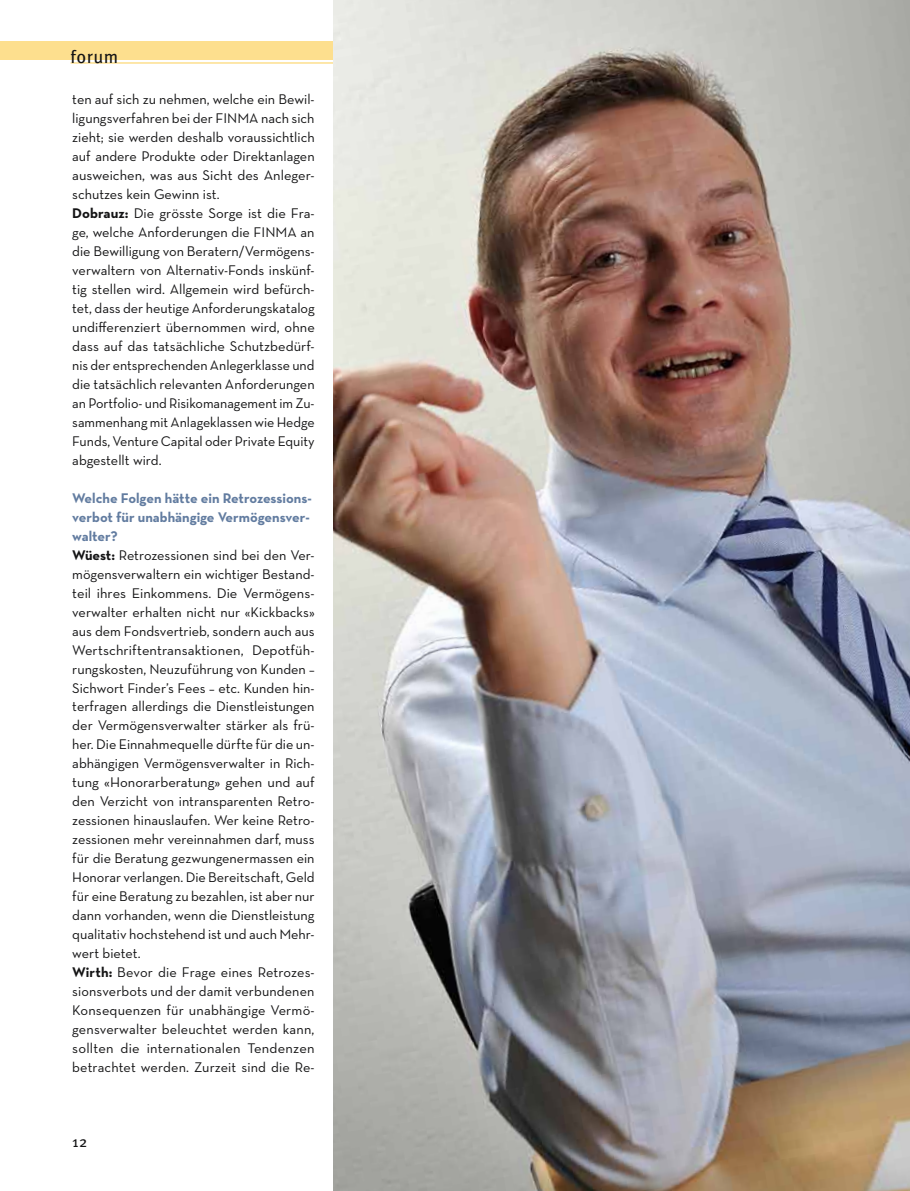
<style>
.page{position:relative;width:910px;height:1191px;background:#fff}
.page>*{position:absolute;margin:0;border:0;box-sizing:border-box;transform-origin:0 0}
.t1{font:18px "Meta Pro";letter-spacing:.025em;color:#141415}
.t2{font:15px "Meta Pro";color:#141415}
.t3{font:14.25px/19px "Neutra Text";color:#141415}
.s1{font-weight:700}
.s2{font-weight:700;color:#627ca0}
</style>
<div class="page">
<div style="left:0;top:41px;width:334px;height:19px;background:#fddf8e"></div>
<hr style="left:71px;top:62px;width:263px;height:2px;background:#fddf8e">
<img style="left:334px;top:0;width:576px;height:1191px">
<p class="t1" style="left:71px;top:46px;width:49px">forum</p>
<p class="t3" style="left:72px;top:89px;width:244px">ten auf sich zu nehmen, welche ein Bewil&shy;ligungsverfahren bei der FINMA nach sich zieht; sie werden deshalb voraussichtlich auf andere Produkte oder Direktanlagen ausweichen, was aus Sicht des Anleger&shy;schutzes kein Gewinn ist.<br><span class="s1">Dobrauz:</span> Die grösste Sorge ist die Fra&shy;ge, welche Anforderungen die FINMA an die Bewilligung von Beratern/Vermögens&shy;verwaltern von Alternativ-Fonds inskünf&shy;tig stellen wird. Allgemein wird befürch&shy;tet, dass der heutige Anforderungskatalog undifferenziert übernommen wird, ohne dass auf das tatsächliche Schutzbedürf&shy;nis der entsprechenden Anlegerklasse und die tatsächlich relevanten Anforderungen an Portfolio- und Risikomanagement im Zu&shy;sammenhang mit Anlageklassen wie Hedge Funds, Venture Capital oder Private Equity abgestellt wird.</p>
<p class="t3" style="left:72px;top:488px;width:244px"><span class="s2">Welche Folgen hätte ein Retrozessions&shy;verbot für unabhängige Vermögensver&shy;walter?<br></span><span class="s1">Wüest:</span> Retrozessionen sind bei den Ver&shy;mögensverwaltern ein wichtiger Bestand&shy;teil ihres Einkommens. Die Vermögens&shy;verwalter erhalten nicht nur «Kickbacks» aus dem Fondsvertrieb, sondern auch aus Wertschriftentransaktionen, Depotfüh&shy;rungskosten, Neuzuführung von Kunden – Sichwort Finder’s Fees – etc. Kunden hin&shy;terfragen allerdings die Dienstleistungen der Vermögensverwalter stärker als frü&shy;her. Die Einnahmequelle dürfte für die un&shy;abhängigen Vermögensverwalter in Rich&shy;tung «Honorarberatung» gehen und auf den Verzicht von intransparenten Retro&shy;zessionen hinauslaufen. Wer keine Retro&shy;zessionen mehr vereinnahmen darf, muss für die Beratung gezwungenermassen ein Honorar verlangen. Die Bereitschaft, Geld für eine Beratung zu bezahlen, ist aber nur dann vorhanden, wenn die Dienstleistung qualitativ hochstehend ist und auch Mehr&shy;wert bietet.<br><span class="s1">Wirth:</span> Bevor die Frage eines Retrozes&shy;sionsverbots und der damit verbundenen Konsequenzen für unabhängige Vermö&shy;gensverwalter beleuchtet werden kann, sollten die internationalen Tendenzen betrachtet werden. Zurzeit sind die Re-</p>
<p class="t2" style="left:72px;top:1132px;width:17px">12</p>
</div>
